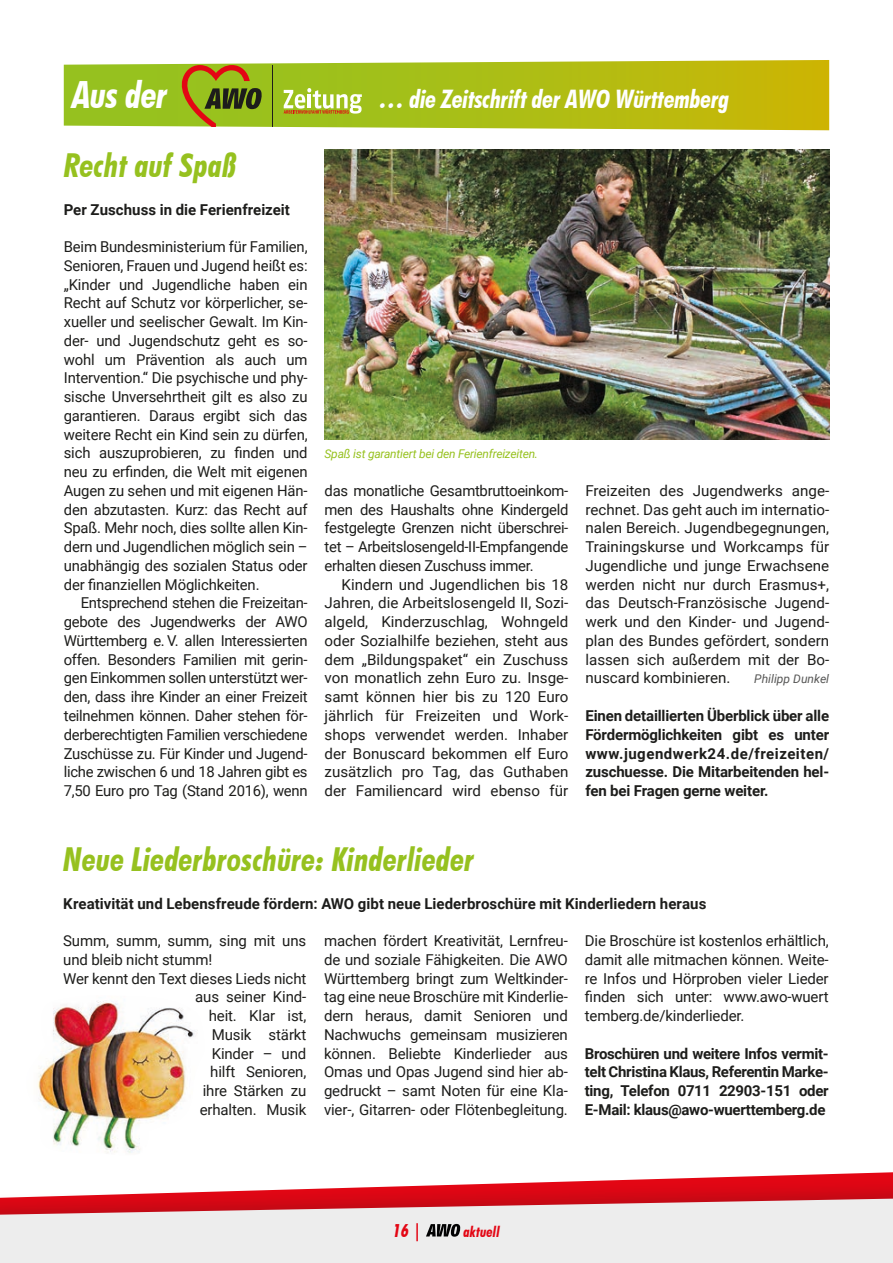
<style>
.page{position:relative;width:893px;height:1263px;background:#fff}
.page>*{position:absolute;margin:0;border:0;box-sizing:border-box;transform-origin:0 0}
.t1{font:italic 700 condensed 37.5px "Futura BT";letter-spacing:-.015em;color:#fff}
.t2{font:italic 700 condensed 33px "Futura BT";color:#96c11f}
.t3{font:italic 700 condensed 25.5px "Futura BT";letter-spacing:-.015em;color:#fff}
.t4{font:italic 700 condensed 18px "Futura BT";color:#e30614}
.t5{font:15px/18.8px "Roboto";letter-spacing:-.01em;color:#1d1d1b;text-align:justify}
.t6{font:700 15px/18.8px "Roboto";color:#1d1d1b;text-align:justify}
.t7{font:italic 700 condensed 15px "Futura BT";color:#e30614}
.t8{font:italic 12px "Roboto";letter-spacing:-.02em;color:#96c11f}
.t9{font:italic 12px "Roboto";color:#575756}
</style>
<div class="page">
<div style="left:0;top:1159px;width:893px;height:104px;background:#1d1d1b;opacity:.25"></div>
<svg style="left:0;top:1198px;width:893px;height:65px;background:#e8cecf"></svg>
<svg style="left:426px;top:1224px;width:34px;height:13px"></svg>
<svg style="left:64px;top:60px;width:765px;height:70px;background:#b3c124"></svg>
<hr style="left:272px;top:65px;width:1px;height:62px;background:#1d1d1b">
<svg style="left:284px;top:88px;width:78px;height:26px"></svg>
<svg style="left:182px;top:65px;width:81px;height:62px;background:#918c1c"></svg>
<img style="left:325px;top:149px;width:504px;height:291px">
<img style="left:37px;top:1001px;width:158px;height:152px">
<h1 class="t1" style="left:72px;top:72px;width:97px">Aus der</h1>
<h3 class="t3" style="left:379px;top:84px;width:352px">… die Zeitschrift der AWO Württemberg</h3>
<h2 class="t2" style="left:64px;top:145px;width:174px">Recht auf Spaß</h2>
<p class="t6" style="left:64px;top:199px;width:228px">Per Zuschuss in die Ferienfreizeit</p>
<p class="t5" style="left:64px;top:237px;width:245px">Beim Bundesministerium für Familien, Senioren, Frauen und Jugend heißt es: „Kinder und Jugendliche haben ein Recht auf Schutz vor körperlicher, se&shy;xueller und seelischer Gewalt. Im Kin&shy;der- und Jugendschutz geht es so&shy;wohl um Prävention als auch um Intervention.“ Die psychische und phy&shy;sische Unversehrtheit gilt es also zu garantieren. Daraus ergibt sich das weitere Recht ein Kind sein zu dürfen, sich auszuprobieren, zu finden und neu zu erfinden, die Welt mit eigenen Augen zu sehen und mit eigenen Hän&shy;den abzutasten. Kurz: das Recht auf Spaß. Mehr noch, dies sollte allen Kin&shy;dern und Jugendlichen möglich sein – unabhängig des sozialen Status oder der finanziellen Möglichkeiten.</p>
<p class="t5" style="left:64px;top:593px;width:245px;text-indent:17px">Entsprechend stehen die Freizeitan&shy;gebote des Jugendwerks der AWO Württemberg e. V. allen Interessierten offen. Besonders Familien mit gerin&shy;gen Einkommen sollen unterstützt wer&shy;den, dass ihre Kinder an einer Freizeit teilnehmen können. Daher stehen för&shy;derberechtigten Familien verschiedene Zuschüsse zu. Für Kinder und Jugend&shy;liche zwischen 6 und 18 Jahren gibt es 7,50 Euro pro Tag (Stand 2016), wenn</p>
<p class="t8" style="left:325px;top:445px;width:215px">Spaß ist garantiert bei den Ferienfreizeiten.</p>
<p class="t5" style="left:325px;top:481px;width:245px">das monatliche Gesamtbruttoeinkom&shy;men des Haushalts ohne Kindergeld festgelegte Grenzen nicht überschrei&shy;tet – Arbeitslosengeld-II-Empfangende erhalten diesen Zuschuss immer.</p>
<p class="t5" style="left:325px;top:574px;width:245px;text-indent:17px">Kindern und Jugendlichen bis 18<br>Jahren, die Arbeitslosengeld II, Sozi&shy;algeld, Kinderzuschlag, Wohngeld oder Sozialhilfe beziehen, steht aus dem „Bildungspaket“ ein Zuschuss von monatlich zehn Euro zu. Insge&shy;samt können hier bis zu 120 Euro jährlich für Freizeiten und Work&shy;shops verwendet werden. Inhaber der Bonuscard bekommen elf Euro zusätzlich pro Tag, das Guthaben der Familiencard wird ebenso für</p>
<p class="t5" style="left:585px;top:481px;width:245px">Freizeiten des Jugendwerks ange&shy;rechnet. Das geht auch im internatio&shy;nalen Bereich. Jugendbegegnungen, Trainingskurse und Workcamps für Jugendliche und junge Erwachsene werden nicht nur durch Erasmus+, das Deutsch--Französische Jugend&shy;werk und den Kinder- und Jugend&shy;plan des Bundes gefördert, sondern lassen sich außerdem mit der Bo&shy;nuscard kombinieren.</p>
<p class="t9" style="left:754px;top:671px;width:76px">Philipp Dunkel</p>
<p class="t6" style="left:585px;top:706px;width:245px">Einen detaillierten Überblick über alle Fördermöglichkeiten gibt es unter www.jugendwerk24.de/freizeiten/ zuschuesse. Die Mitarbeitenden hel&shy;fen bei Fragen gerne weiter.</p>
<h2 class="t2" style="left:63px;top:839px;width:413px">Neue Liederbroschüre: Kinderlieder</h2>
<p class="t6" style="left:63px;top:893px;width:645px">Kreativität und Lebensfreude fördern: AWO gibt neue Liederbroschüre mit Kinderliedern heraus</p>
<p class="t5" style="left:63px;top:931px;width:244px">Summ, summ, summ, sing mit uns</p>
<p class="t5" style="left:63px;top:949px;width:151px">und bleib nicht stumm!</p>
<p class="t5" style="left:63px;top:968px;width:245px">Wer kennt den Text dieses Lieds nicht</p>
<p class="t5" style="left:195px;top:987px;width:113px">aus seiner Kind-</p>
<p class="t5" style="left:209px;top:1006px;width:99px">heit. Klar ist,</p>
<p class="t5" style="left:212px;top:1024px;width:96px">Musik stärkt</p>
<p class="t5" style="left:212px;top:1043px;width:96px">Kinder – und</p>
<p class="t5" style="left:210px;top:1062px;width:98px">hilft Senioren,</p>
<p class="t5" style="left:203px;top:1081px;width:105px">ihre Stärken zu</p>
<p class="t5" style="left:200px;top:1099px;width:108px">erhalten. Musik</p>
<p class="t5" style="left:324px;top:931px;width:245px">machen fördert Kreativität, Lernfreu&shy;de und soziale Fähigkeiten. Die AWO Württemberg bringt zum Weltkinder&shy;tag eine neue Broschüre mit Kinderlie&shy;dern heraus, damit Senioren und Nachwuchs gemeinsam musizieren können. Beliebte Kinderlieder aus Omas und Opas Jugend sind hier ab&shy;gedruckt – samt Noten für eine Kla&shy;vier-, Gitarren- oder Flötenbegleitung.</p>
<p class="t5" style="left:585px;top:931px;width:245px">Die Broschüre ist kostenlos erhältlich, damit alle mitmachen können. Weite&shy;re Infos und Hörproben vieler Lieder finden sich unter: www.awo-wuert temberg.de/kinderlieder.</p>
<p class="t6" style="left:585px;top:1043px;width:245px">Broschüren und weitere Infos vermit&shy;telt Christina Klaus, Referentin Marke&shy;ting, Telefon 0711 22903-151 oder E-Mail: klaus@awo-wuerttemberg.de</p>
<p class="t4" style="left:393px;top:1219px;width:30px">16 |</p>
<p class="t7" style="left:463px;top:1222px;width:38px">aktuell</p>
</div>
